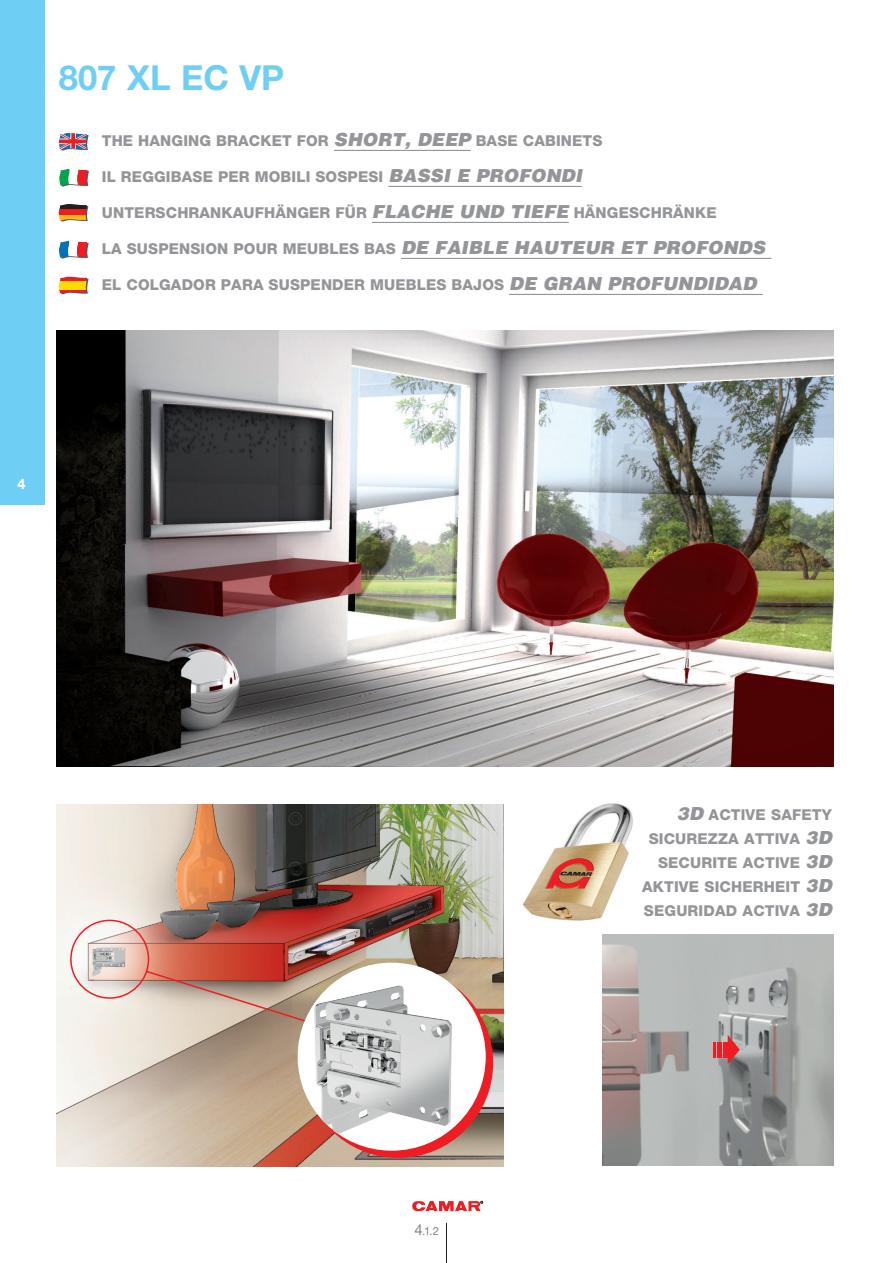
<style>
.page{position:relative;width:893px;height:1263px;background:#fff}
.page>*{position:absolute;margin:0;border:0;box-sizing:border-box;transform-origin:0 0}
.t1{font:700 34.5px "Helvetica Neue LT Std";color:#6fcef4}
.t2{font:800 15px/24px "Helvetica Neue LT Std";letter-spacing:.01em;color:#939598;text-align:right}
.t3{font:700 14.4px "Helvetica Neue LT Std";color:#fff}
.t4{font:11.25px "Helvetica Neue LT Std";color:#808285}
.s1{font-family:"Helvetica LT Std";font-weight:900;font-style:italic;font-size:18px}
.s2{font-size:15px}
</style>
<div class="page">
<hr style="left:446px;top:1223px;width:1px;height:40px;background:#231f20">
<svg style="left:412px;top:1201px;width:71px;height:10px"></svg>
<div style="left:0;top:0;width:45px;height:505px;background:#6fcef4"></div>
<img style="left:57px;top:804px;width:446px;height:362px">
<svg style="left:145px;top:969px;width:163px;height:54px"></svg>
<div style="left:70px;top:920px;width:79px;height:79px;border:2px solid #ee1d23;border-radius:50%"></div>
<img style="left:522px;top:803px;width:111px;height:118px">
<img style="left:57px;top:330px;width:776px;height:437px">
<hr style="left:334px;top:150px;width:137px;height:1px;background:#939598">
<hr style="left:388px;top:186px;width:194px;height:1px;background:#939598">
<hr style="left:372px;top:222px;width:197px;height:1px;background:#939598">
<hr style="left:401px;top:258px;width:370px;height:1px;background:#939598">
<hr style="left:509px;top:294px;width:254px;height:1px;background:#939598">
<svg style="left:61px;top:206px;width:27px;height:16px"></svg>
<div style="left:58px;top:204px;width:29px;height:5px;background:#231f20"></div>
<div style="left:58px;top:209px;width:29px;height:6px;background:#ee1d23"></div>
<svg style="left:58px;top:215px;width:29px;height:6px"></svg>
<svg style="left:59px;top:241px;width:30px;height:18px"></svg>
<svg style="left:59px;top:289px;width:29px;height:5px"></svg>
<div style="left:59px;top:281px;width:29px;height:8px;background:#ffdc01"></div>
<svg style="left:60px;top:277px;width:28px;height:4px"></svg>
<svg style="left:59px;top:133px;width:30px;height:18px"></svg>
<svg style="left:59px;top:169px;width:30px;height:17px"></svg>
<img style="left:92px;top:946px;width:34px;height:31px">
<div style="left:298px;top:963px;width:188px;height:188px;background:#fff;border-radius:50%"></div>
<img style="left:298px;top:984px;width:188px;height:167px">
<svg style="left:340px;top:1052px;width:5px;height:11px"></svg>
<img style="left:603px;top:934px;width:230px;height:231px">
<div style="left:723px;top:1042px;width:6px;height:15px;background:#ee1d23"></div>
<hr style="left:717px;top:1042px;width:4px;height:15px;background:#ee1d23">
<svg style="left:714px;top:1042px;width:2px;height:15px"></svg>
<svg style="left:728px;top:1035px;width:12px;height:29px"></svg>
<h1 class="t1" style="left:59px;top:56px;width:227px">807 XL EC VP</h1>
<p class="t2" style="left:102px;top:129px;width:502px">THE HANGING BRACKET FOR <span class="s1">SHORT, DEEP</span> BASE CABINETS</p>
<p class="t2" style="left:102px;top:165px;width:486px">IL REGGIBASE PER MOBILI SOSPESI <span class="s1">BASSI E PROFONDI</span></p>
<p class="t2" style="left:102px;top:201px;width:616px">UNTERSCHRANKAUFHÄNGER FÜR <span class="s1">FLACHE UND TIEFE</span> HÄNGESCHRÄNKE</p>
<p class="t2" style="left:102px;top:237px;width:669px">LA SUSPENSION POUR MEUBLES BAS <span class="s1">DE FAIBLE HAUTEUR ET PROFONDS</span></p>
<p class="t2" style="left:102px;top:273px;width:660px">EL COLGADOR PARA SUSPENDER MUEBLES BAJOS <span class="s1">DE GRAN PROFUNDIDAD</span></p>
<p class="t3" style="left:17px;top:475px;width:10px">4</p>
<p class="t4" style="left:414px;top:1224px;width:26px"><span class="s2">4</span>.1.2</p>
<p class="t2" style="left:642px;top:803px;width:195px"><span class="s1">3D</span> ACTIVE SAFETY<br>SICUREZZA ATTIVA <span class="s1">3D<br></span>SECURITE ACTIVE <span class="s1">3D<br></span>AKTIVE SICHERHEIT <span class="s1">3D<br></span>SEGURIDAD ACTIVA <span class="s1">3D</span></p>
</div>
